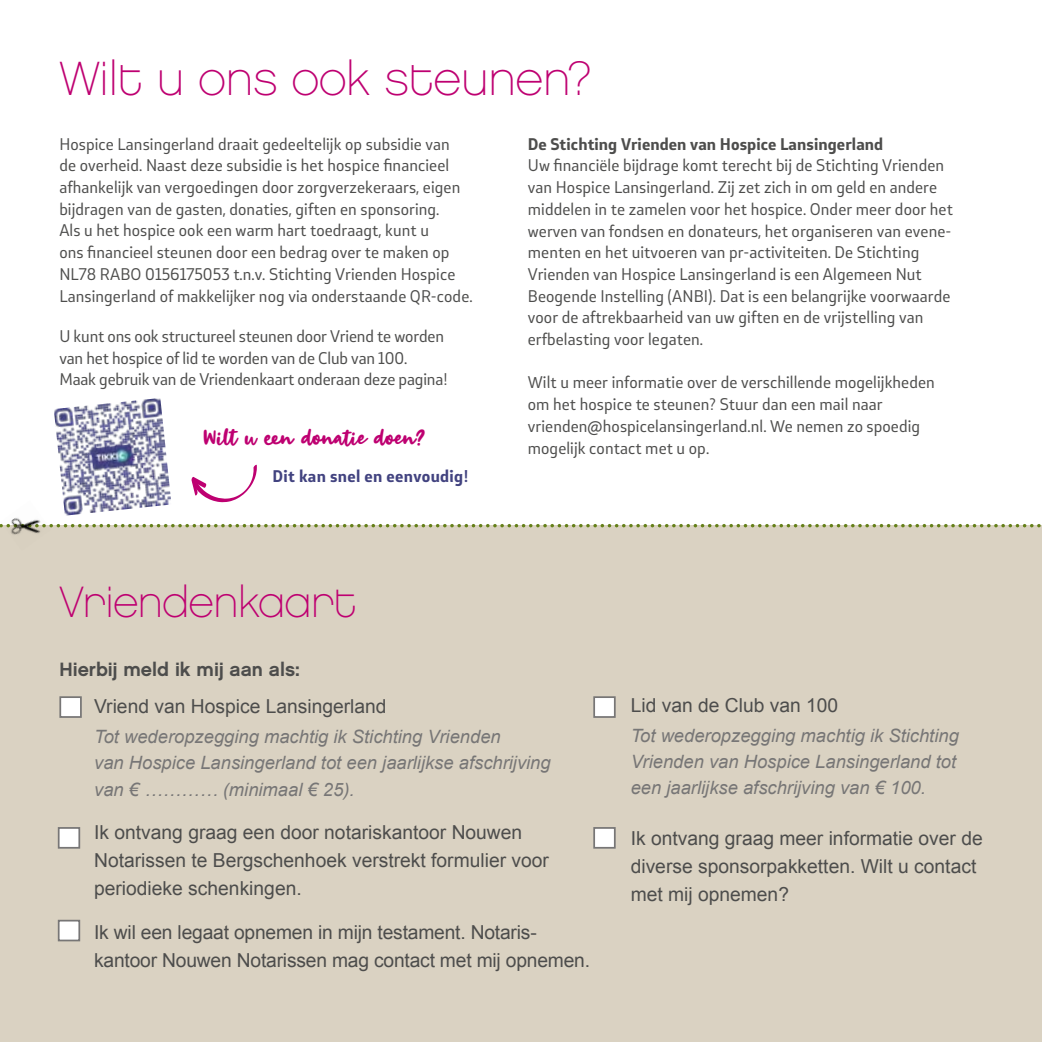
<style>
.page{position:relative;width:1042px;height:1042px;background:#fff}
.page>*{position:absolute;margin:0;border:0;box-sizing:border-box;transform-origin:0 0}
.t1{font:47.95px "Chalet Paris Nineteen Eighty";color:#be0071}
.t2{font:43.75px "Chalet Paris Nineteen Eighty";letter-spacing:-.01em;color:#be0071}
.t3{font:19.6px "Breaking Bread";color:#be0071}
.t4{font:19.25px/28px "Arial";color:#4d4d4c}
.t5{font:19.25px "Chalet New York Nineteen Sixty";color:#4d4d4c}
.t6{font:italic 18.38px/26.2px "Arial";color:#777676}
.t7{font:15.75px/21.7px "Stobi Sans";letter-spacing:.005em;color:#4d4d4c}
.t8{font:700 15.75px "Stobi Sans";letter-spacing:.005em;color:#4d4d4c}
.t9{font:700 15.75px "Stobi Sans";letter-spacing:.02em;color:#424380}
</style>
<div class="page">
<div style="left:0;top:526px;width:1042px;height:516px;background:#dad2c2"></div>
<div style="left:58px;top:827px;width:22px;height:21px;background:#fff;border:2px solid #777676"></div>
<div style="left:58px;top:920px;width:22px;height:21px;background:#fff;border:2px solid #777676"></div>
<div style="left:59px;top:696px;width:23px;height:22px;background:#fff;border:2px solid #777676"></div>
<div style="left:593px;top:696px;width:23px;height:22px;background:#fff;border:2px solid #777676"></div>
<div style="left:593px;top:827px;width:23px;height:21px;background:#fff;border:2px solid #777676"></div>
<svg style="left:0;top:524px;width:1042px;height:3px"></svg>
<img style="left:1px;top:518px;width:50px;height:17px">
<img style="left:54px;top:398px;width:117px;height:118px">
<svg style="left:191px;top:465px;width:66px;height:37px"></svg>
<h1 class="t1" style="left:60px;top:51px;width:533px">Wilt u ons ook steunen?</h1>
<p class="t7" style="left:59px;top:133px;width:415px">Hospice Lansingerland draait gedeeltelijk op subsidie van<br>de overheid. Naast deze subsidie is het hospice financieel afhankelijk van vergoedingen door zorgverzekeraars, eigen bijdragen van de gasten, donaties, giften en sponsoring.<br>Als u het hospice ook een warm hart toedraagt, kunt u<br>ons financieel steunen door een bedrag over te maken op NL78 RABO 0156175053 t.n.v. Stichting Vrienden Hospice Lansingerland of makkelijker nog via onderstaande QR-code.</p>
<p class="t7" style="left:59px;top:325px;width:390px">U kunt ons ook structureel steunen door Vriend te worden van het hospice of lid te worden van de Club van 100.<br>Maak gebruik van de Vriendenkaart onderaan deze pagina!</p>
<p class="t3" style="left:203px;top:423px;width:224px">Wilt u een donatie doen?</p>
<p class="t9" style="left:273px;top:465px;width:197px">Dit kan snel en eenvoudig!</p>
<h2 class="t2" style="left:59px;top:577px;width:299px">Vriendenkaart</h2>
<p class="t5" style="left:59px;top:657px;width:242px">Hierbij meld ik mij aan als:</p>
<p class="t8" style="left:528px;top:133px;width:357px">De Stichting Vrienden van Hospice Lansingerland</p>
<p class="t7" style="left:528px;top:154px;width:426px">Uw financiële bijdrage komt terecht bij de Stichting Vrienden van Hospice Lansingerland. Zij zet zich in om geld en andere middelen in te zamelen voor het hospice. Onder meer door het werven van fondsen en donateurs, het organiseren van evene&shy;menten en het uitvoeren van pr-activiteiten. De Stichting Vrienden van Hospice Lansingerland is een Algemeen Nut Beogende Instelling (ANBI). Dat is een belangrijke voorwaarde voor de aftrekbaarheid van uw giften en de vrijstelling van erfbelasting voor legaten.</p>
<p class="t7" style="left:528px;top:371px;width:408px">Wilt u meer informatie over de verschillende mogelijkheden om het hospice te steunen? Stuur dan een mail naar vrienden@hospicelansingerland.nl. We nemen zo spoedig mogelijk contact met u op.</p>
<p class="t4" style="left:94px;top:693px;width:294px">Vriend van Hospice Lansingerland</p>
<p class="t6" style="left:94px;top:724px;width:458px">Tot wederopzegging machtig ik Stichting Vrienden<br>van Hospice Lansingerland tot een jaarlijkse afschrijving van € ………… (minimaal € 25).</p>
<p class="t4" style="left:94px;top:819px;width:456px">Ik ontvang graag een door notariskantoor Nouwen<br>Notarissen te Bergschenhoek verstrekt formulier voor periodieke schenkingen.</p>
<p class="t4" style="left:94px;top:918px;width:497px">Ik wil een legaat opnemen in mijn testament. Notaris&shy;kantoor Nouwen Notarissen mag contact met mij opnemen.</p>
<p class="t4" style="left:631px;top:691px;width:209px">Lid van de Club van 100</p>
<p class="t6" style="left:631px;top:722px;width:330px">Tot wederopzegging machtig ik Stichting<br>Vrienden van Hospice Lansingerland tot een jaarlijkse afschrijving van € 100.</p>
<p class="t4" style="left:631px;top:824px;width:354px">Ik ontvang graag meer informatie over de diverse sponsorpakketten. Wilt u contact met mij opnemen?</p>
</div>
